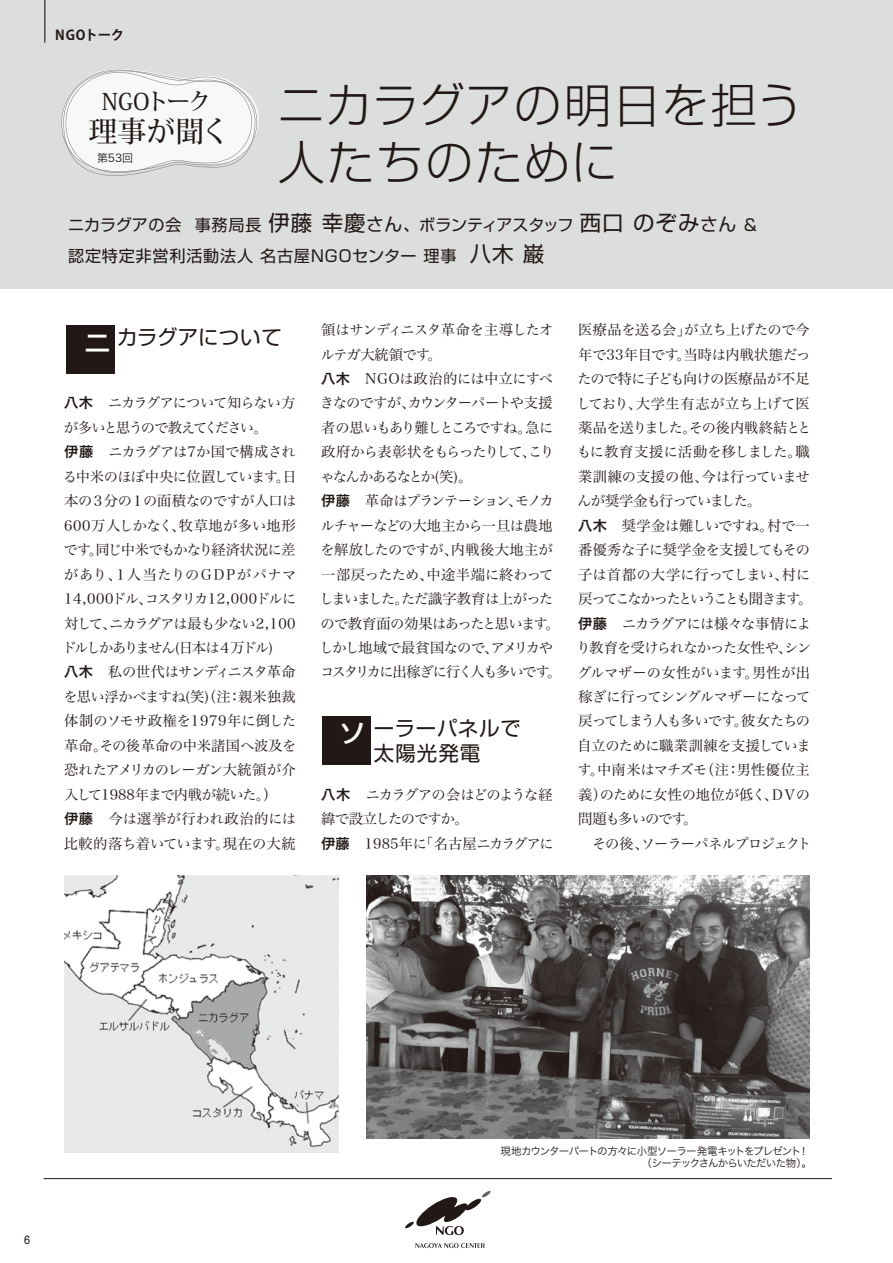
<style>
.page{position:relative;width:893px;height:1263px;background:#fff}
.page>*{position:absolute;margin:0;border:0;box-sizing:border-box;transform-origin:0 0}
.t1{font:300 46.65px/57px "Shin Go Pro";letter-spacing:.045em;color:#221815}
.t2{font:500 28.95px "Koz Min Pro";color:#221815}
.t3{font:500 26.85px "Shin Go Pro";color:#fff}
.t4{font:500 22.95px "Koz Min Pro";letter-spacing:-.1em;color:#221815}
.t5{font:20.4px/25.2px "Shin Go Pro";letter-spacing:.03em;color:#221815}
.t6{font:20.4px "Shin Go Pro";color:#221815}
.t7{font:16.05px/30px "Shin Go Pro";letter-spacing:.015em;color:#221815}
.t8{font:14.25px/24.5px "Hira Min Pro W3";letter-spacing:-.045em;color:#221815}
.t9{font:14.25px/24.5px "Hira Min Pro W3";letter-spacing:-.07em;color:#221815}
.t10{font:700 13.5px "Koz Go Pro";letter-spacing:-.025em;color:#221815}
.t11{font:12px "Helvetica";color:#221815;scale:.9 1}
.t12{font:10.95px "Hira Kaku Pro W3";color:#221815}
.t13{font:10.5px/12.3px "Hira Kaku Pro W3";letter-spacing:-.075em;color:#221815}
.s1{font-size:21.45px}
.s2{font-size:17.85px}
.s3{font-weight:500;font-size:26.85px;color:#fff}
.s4{font-family:"Hira Kaku Pro W6"}
</style>
<div class="page">
<hr style="left:44px;top:1178px;width:788px;height:1px;background:#221815">
<svg style="left:416px;top:1243px;width:69px;height:5px"></svg>
<svg style="left:405px;top:1191px;width:86px;height:44px"></svg>
<div style="left:0;top:0;width:893px;height:289px;background:#dcdddd"></div>
<hr style="left:44px;top:0;width:1px;height:43px;background:#221815">
<img style="left:367px;top:875px;width:442px;height:263px">
<img style="left:64px;top:876px;width:275px;height:276px">
<div style="left:66px;top:325px;width:49px;height:49px;background:#221815"></div>
<div style="left:322px;top:716px;width:49px;height:48px;background:#221815"></div>
<svg style="left:61px;top:69px;width:198px;height:107px"></svg>
<p class="t10" style="left:55px;top:26px;width:71px">NGOトーク</p>
<p class="t4" style="left:102px;top:85px;width:110px">NGOトーク</p>
<p class="t1" style="left:278px;top:71px;width:526px">ニカラグアの明日を担う人たちのために</p>
<p class="t7" style="left:68px;top:208px;width:692px">ニカラグアの会 事務局長 <span class="s1">伊藤 幸慶</span><span class="s2">さん、</span>ボランティアスタッフ <span class="s1">西口 のぞみ</span><span class="s2">さん</span> ＆認定特定非営利活動法人 名古屋ＮＧＯセンター 理事 <span class="s1">八木 巌</span></p>
<p class="t2" style="left:89px;top:111px;width:143px">理事が聞く</p>
<p class="t12" style="left:97px;top:148px;width:38px">第53回</p>
<p class="t6" style="left:84px;top:321px;width:199px"><span class="s3">ニ</span>カラグアについて</p>
<p class="t8" style="left:62px;top:389px;width:236px"><span class="s4">八木</span>　ニカラグアについて知らない方が多いと思うので教えてください。<br><span class="s4">伊藤</span>　ニカラグアは7か国で構成される中米のほぼ中央に位置しています。日本の３分の１の面積なのですが人口は<br>600万人しかなく、牧草地が多い地形です。同じ中米でもかなり経済状況に差があり、1人当たりのGDPがパナマ<br>14,000ドル、コスタリカ12,000ドルに対して、ニカラグアは最も少ない2,100ドルしかありません(日本は４万ドル)<br><span class="s4">八木</span>　私の世代はサンディニスタ革命を思い浮かべますね(笑)（注：親米独裁体制のソモサ政権を1979年に倒した革命。その後革命の中米諸国へ波及を恐れたアメリカのレーガン大統領が介入して1988年まで内戦が続いた。）<br><span class="s4">伊藤</span>　今は選挙が行われ政治的には比較的落ち着いています。現在の大統</p>
<p class="t8" style="left:320px;top:316px;width:243px">領はサンディニスタ革命を主導したオルテガ大統領です。<br><span class="s4">八木</span>　NGOは政治的には中立にすべきなのですが、カウンターパートや支援者の思いもあり難しところですね。急に政府から表彰状をもらったりして、こりゃなんかあるなとか(笑)。<br><span class="s4">伊藤</span>　革命はプランテーション、モノカルチャーなどの大地主から一旦は農地を解放したのですが、内戦後大地主が一部戻ったため、中途半端に終わってしまいました。ただ識字教育は上がったので教育面の効果はあったと思います。しかし地域で最貧国なので、アメリカやコスタリカに出稼ぎに行く人も多いです。</p>
<p class="t3" style="left:339px;top:711px;width:28px">ソ</p>
<p class="t5" style="left:374px;top:713px;width:149px">ーラーパネルで太陽光発電</p>
<p class="t9" style="left:321px;top:781px;width:234px"><span class="s4">八木</span>　ニカラグアの会はどのような経緯で設立したのですか。<br><span class="s4">伊藤</span>　1985年に「名古屋ニカラグアに</p>
<p class="t8" style="left:576px;top:316px;width:237px">医療品を送る会」が立ち上げたので今年で33年目です。当時は内戦状態だったので特に子ども向けの医療品が不足しており、大学生有志が立ち上げて医薬品を送りました。その後内戦終結とともに教育支援に活動を移しました。職業訓練の支援の他、今は行っていませんが奨学金も行っていました。<br><span class="s4">八木</span>　奨学金は難しいですね。村で一番優秀な子に奨学金を支援してもその子は首都の大学に行ってしまい、村に戻ってこなかったということも聞きます。<span class="s4">伊藤</span>　ニカラグアには様々な事情により教育を受けられなかった女性や、シングルマザーの女性がいます。男性が出稼ぎに行ってシングルマザーになって戻ってしまう人も多いです。彼女たちの自立のために職業訓練を支援しています。中南米はマチズモ（注：男性優位主義）のために女性の地位が低く、ＤＶの問題も多いのです。<br>　その後、ソーラーパネルプロジェクト</p>
<p class="t11" style="left:24px;top:1230px;width:8px">6</p>
<p class="t13" style="left:642px;top:1144px;width:172px;text-indent:-141px">現地カウンターパートの方々に小型ソーラー発電キットをプレゼント！（シーテックさんからいただいた物）。</p>
</div>
